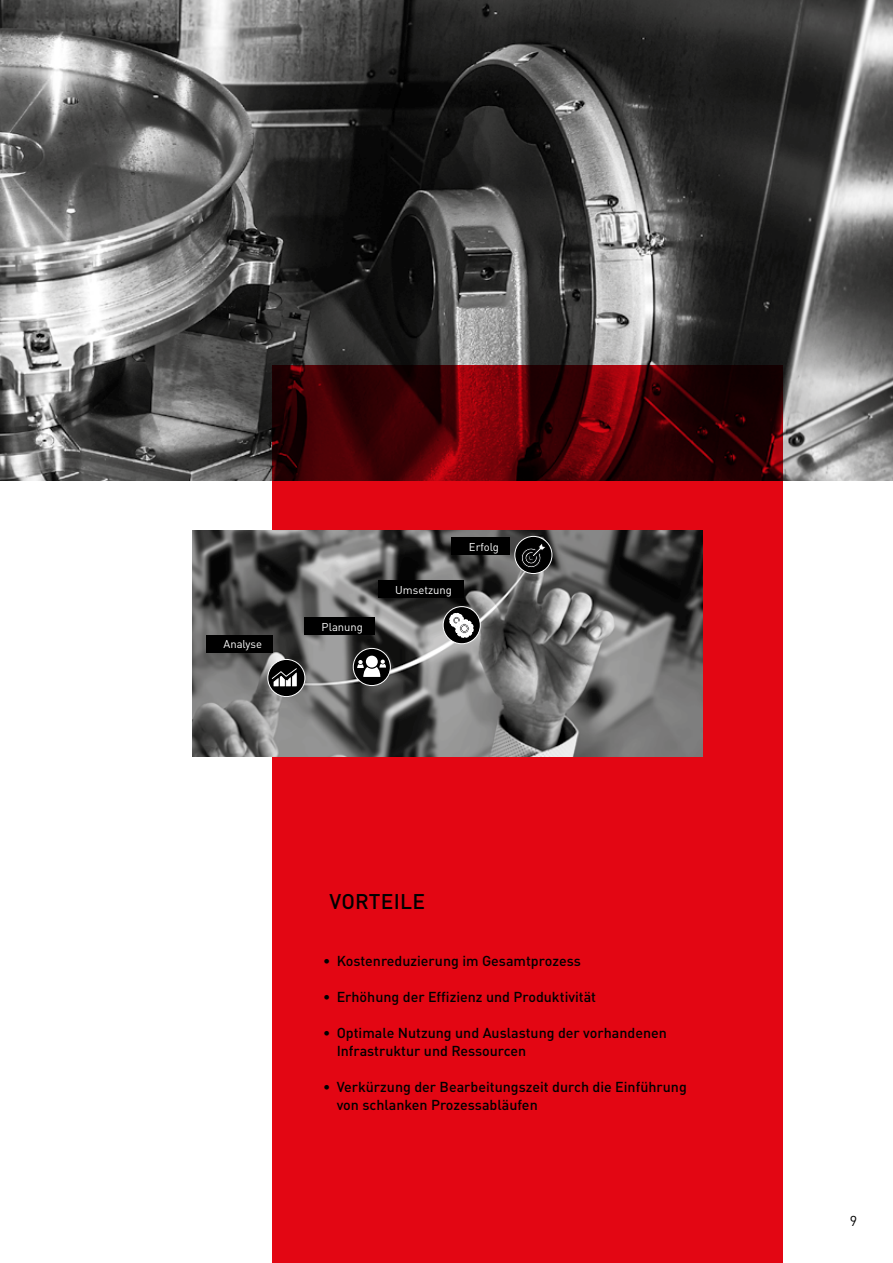
<style>
.page{position:relative;width:893px;height:1263px;background:#fff}
.page>*{position:absolute;margin:0;border:0;box-sizing:border-box;transform-origin:0 0}
.MHG_Highlight_Headli{font:500 21px "DIN Pro";letter-spacing:.01em;color:#000}
.t1{font:500 14.25px/18px "DIN Pro";color:#000}
.t2{font:14.25px "DIN Pro";color:#000}
.MHG_White_Copytext_S{font:11.25px "DIN Pro";color:#fff}
</style>
<div class="page">
<img style="left:0;top:0;width:893px;height:480px">
<svg style="left:272px;top:366px;width:510px;height:897px;background:#c80510"></svg>
<img style="left:192px;top:531px;width:511px;height:225px">
<div style="left:268px;top:659px;width:37px;height:37px;background:#000;border-radius:50%"></div>
<div style="left:267px;top:659px;width:38px;height:38px;border:1px solid #fff;border-radius:50%"></div>
<svg style="left:353px;top:648px;width:37px;height:37px"></svg>
<div style="left:353px;top:648px;width:38px;height:38px;border:1px solid #fff;border-radius:50%"></div>
<svg style="left:515px;top:536px;width:37px;height:37px"></svg>
<div style="left:514px;top:536px;width:38px;height:38px;border:1px solid #fff;border-radius:50%"></div>
<svg style="left:272px;top:668px;width:25px;height:18px"></svg>
<svg style="left:357px;top:656px;width:29px;height:21px"></svg>
<svg style="left:443px;top:607px;width:37px;height:37px"></svg>
<div style="left:443px;top:606px;width:38px;height:38px;border:1px solid #fff;border-radius:50%"></div>
<svg style="left:449px;top:613px;width:25px;height:25px"></svg>
<svg style="left:520px;top:538px;width:26px;height:30px"></svg>
<div style="left:207px;top:635px;width:66px;height:17px;background:#000"></div>
<div style="left:305px;top:618px;width:70px;height:17px;background:#000"></div>
<div style="left:378px;top:581px;width:86px;height:17px;background:#000"></div>
<div style="left:452px;top:538px;width:58px;height:17px;background:#000"></div>
<p class="MHG_White_Copytext_S" style="left:224px;top:635px;width:40px">Analyse</p>
<p class="MHG_White_Copytext_S" style="left:322px;top:618px;width:43px">Planung</p>
<p class="MHG_White_Copytext_S" style="left:395px;top:581px;width:58px">Umsetzung</p>
<p class="MHG_White_Copytext_S" style="left:469px;top:538px;width:32px">Erfolg</p>
<p class="MHG_Highlight_Headli" style="left:330px;top:884px;width:97px">VORTEILE</p>
<p class="t1" style="left:323px;top:950px;width:259px">• Kostenreduzierung im Gesamtprozess</p>
<p class="t1" style="left:323px;top:986px;width:274px">• Erhöhung der Effizienz und Produktivität</p>
<p class="t1" style="left:337px;top:1022px;width:332px;text-indent:-14px">• Optimale Nutzung und Auslastung der vorhandenen<br>Infrastruktur und Ressourcen</p>
<p class="t1" style="left:337px;top:1076px;width:352px;text-indent:-14px">• Verkürzung der Bearbeitungszeit durch die Einführung von schlanken Prozessabläufen</p>
<p class="t2" style="left:850px;top:1209px;width:9px">9</p>
</div>
